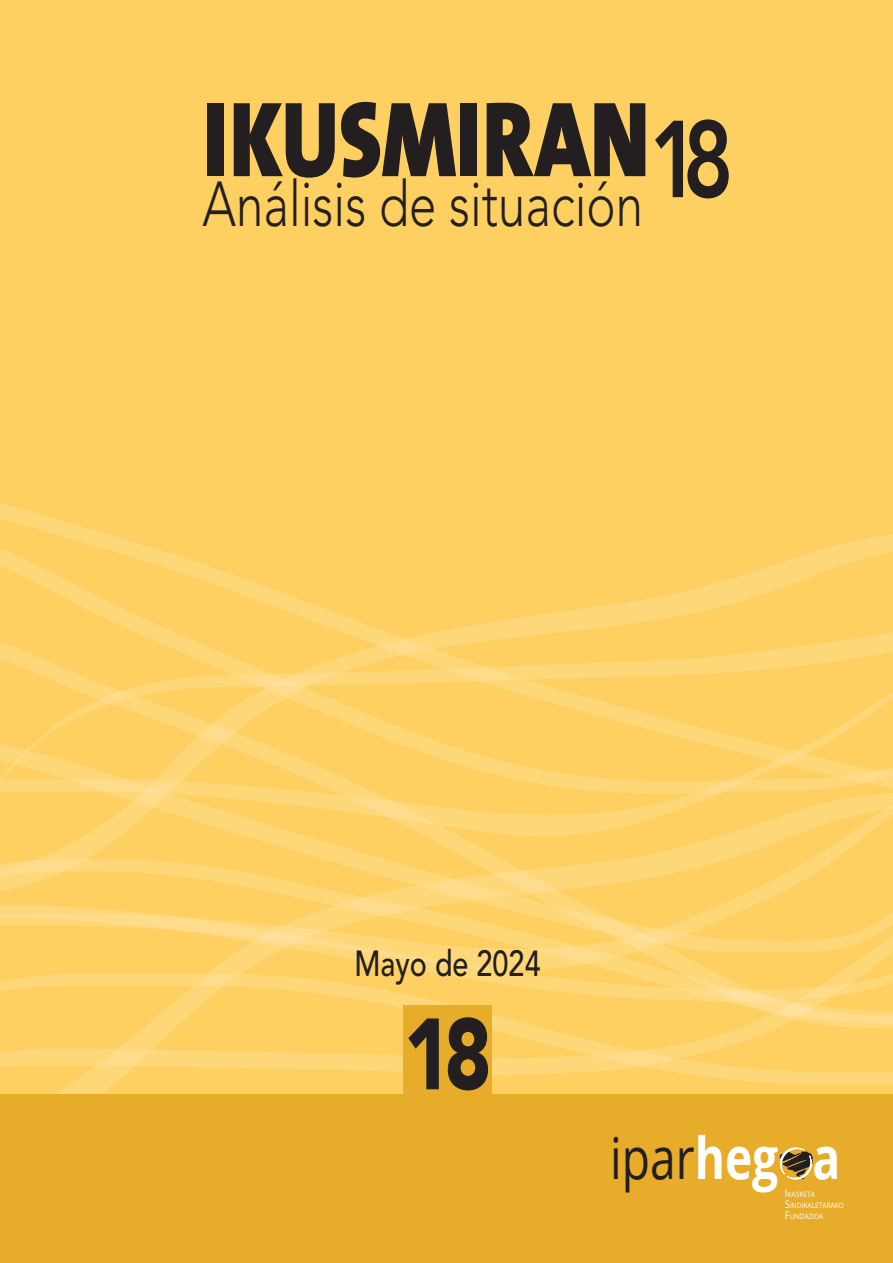
<style>
.page{position:relative;width:893px;height:1263px;background:#fed061}
.page>*{position:absolute;margin:0;border:0;box-sizing:border-box;transform-origin:0 0}
.t1{font:108px "The Sans Black Caps";color:#231f20;scale:.8 1}
.t2{font:900 98.55px "Avenir LT Std";color:#231f20;scale:.8 1}
.Ikusmiran_-_Portada{font:300 63px "Avenir LT Std";color:#231f20;scale:.78 1}
.t3{font:57.6px "Open Sans";color:#231f20;scale:.8 1}
.t4{font:500 36px "Avenir LT Std";color:#231f20;scale:.8 1}
.t5{font:7.5px/11.2px "Open Sans";color:#fff;scale:.88 1}
.s1{font-family:"Avenir LT Std";font-weight:800}
.s2{font-weight:700;color:#fff}
.s3{font-size:10.65px}
</style>
<div class="page">
<svg style="left:0;top:503px;width:893px;height:251px"></svg>
<svg style="left:0;top:754px;width:893px;height:39px"></svg>
<svg style="left:0;top:793px;width:893px;height:301px"></svg>
<div style="left:0;top:1094px;width:893px;height:169px;background:#e7ac29"></div>
<div style="left:404px;top:1005px;width:88px;height:90px;background:#e7ac29"></div>
<svg style="left:780px;top:1148px;width:33px;height:31px"></svg>
<svg style="left:408px;top:1018px;width:31px;height:71px"></svg>
<svg style="left:447px;top:1017px;width:41px;height:74px"></svg>
<p class="t1" style="left:204px;top:48px;width:664px">IKUSMIRAN<span class="s1">18</span></p>
<p class="Ikusmiran_-_Portada" style="left:202px;top:167px;width:566px">Análisis de situación</p>
<p class="t4" style="left:354px;top:943px;width:234px">Mayo de 2024</p>
<p class="t2" style="left:404px;top:995px;width:110px">18</p>
<p class="t3" style="left:610px;top:1119px;width:289px">ipar<span class="s2">heg a</span></p>
<p class="t5" style="left:785px;top:1188px;width:69px"><span class="s3">I</span>KASKETA<br><span class="s3">S</span>INDIKALETARAKO<br><span class="s3">F</span>UNDAZIOA</p>
</div>
